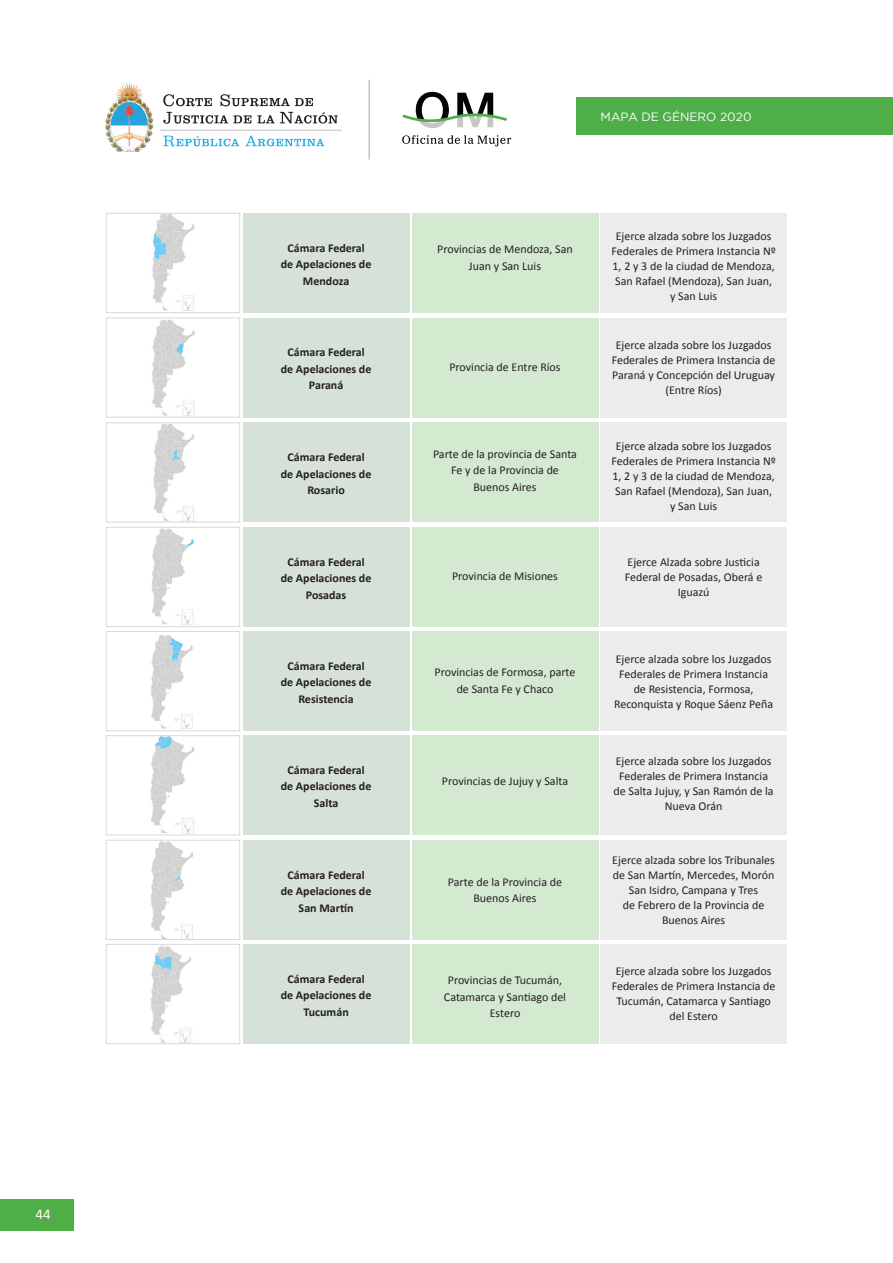
<style>
.page{position:relative;width:893px;height:1263px;background:#fff}
.page>*{position:absolute;margin:0;border:0;box-sizing:border-box;transform-origin:0 0}
.t1{font:15px "Calibri";color:#fff}
.t2{font:12px/15px "Calibri";color:#231f20;text-align:center}
.t3{font:700 12px/16.5px "Calibri";color:#231f20;text-align:center}
.t4{font:12px "Gotham";color:#fff}
</style>
<div class="page">
<div style="left:0;top:1199px;width:74px;height:31px;background:#4fae47"></div>
<svg style="left:402px;top:135px;width:109px;height:11px"></svg>
<svg style="left:402px;top:92px;width:105px;height:36px"></svg>
<img style="left:105px;top:83px;width:49px;height:69px">
<svg style="left:163px;top:112px;width:175px;height:12px"></svg>
<svg style="left:163px;top:94px;width:150px;height:12px"></svg>
<svg style="left:163px;top:136px;width:161px;height:11px"></svg>
<hr style="left:160px;top:130px;width:182px;height:1px;background:#bcbfbe">
<hr style="left:368px;top:80px;width:2px;height:79px;background:#c1c2c4">
<div style="left:576px;top:98px;width:317px;height:37px;background:#4fae47"></div>
<img style="left:151px;top:946px;width:40px;height:96px">
<img style="left:151px;top:842px;width:42px;height:96px">
<img style="left:150px;top:737px;width:45px;height:96px">
<img style="left:151px;top:634px;width:42px;height:95px">
<img style="left:151px;top:529px;width:43px;height:96px">
<img style="left:153px;top:424px;width:41px;height:96px">
<img style="left:152px;top:319px;width:43px;height:96px">
<img style="left:152px;top:215px;width:43px;height:96px">
<div style="left:106px;top:213px;width:134px;height:100px;border:1px solid #d8d9db"></div>
<div style="left:243px;top:213px;width:166px;height:100px;background:#d6e1d8"></div>
<div style="left:412px;top:213px;width:186px;height:100px;background:#d3ead1"></div>
<div style="left:601px;top:213px;width:186px;height:100px;background:#ececec"></div>
<div style="left:106px;top:317px;width:134px;height:100px;border:1px solid #d8d9db"></div>
<div style="left:243px;top:318px;width:166px;height:99px;background:#d6e1d8"></div>
<div style="left:412px;top:318px;width:186px;height:99px;background:#d3ead1"></div>
<div style="left:601px;top:318px;width:186px;height:99px;background:#ececec"></div>
<div style="left:106px;top:422px;width:134px;height:100px;border:1px solid #d8d9db"></div>
<div style="left:243px;top:423px;width:166px;height:99px;background:#d6e1d8"></div>
<div style="left:412px;top:423px;width:186px;height:99px;background:#d3ead1"></div>
<div style="left:601px;top:423px;width:186px;height:99px;background:#ececec"></div>
<div style="left:106px;top:527px;width:134px;height:100px;border:1px solid #d8d9db"></div>
<div style="left:243px;top:527px;width:166px;height:100px;background:#d6e1d8"></div>
<div style="left:412px;top:527px;width:186px;height:100px;background:#d3ead1"></div>
<div style="left:601px;top:527px;width:186px;height:100px;background:#ececec"></div>
<div style="left:106px;top:631px;width:134px;height:100px;border:1px solid #d8d9db"></div>
<div style="left:243px;top:631px;width:166px;height:100px;background:#d6e1d8"></div>
<div style="left:412px;top:631px;width:186px;height:100px;background:#d3ead1"></div>
<div style="left:601px;top:631px;width:186px;height:100px;background:#ececec"></div>
<div style="left:106px;top:735px;width:134px;height:100px;border:1px solid #d8d9db"></div>
<div style="left:243px;top:736px;width:166px;height:99px;background:#d6e1d8"></div>
<div style="left:412px;top:736px;width:186px;height:99px;background:#d3ead1"></div>
<div style="left:601px;top:736px;width:186px;height:99px;background:#ececec"></div>
<div style="left:106px;top:840px;width:134px;height:100px;border:1px solid #d8d9db"></div>
<div style="left:243px;top:840px;width:166px;height:99px;background:#d6e1d8"></div>
<div style="left:412px;top:840px;width:186px;height:99px;background:#d3ead1"></div>
<div style="left:601px;top:840px;width:186px;height:99px;background:#ececec"></div>
<div style="left:106px;top:944px;width:134px;height:100px;border:1px solid #d8d9db"></div>
<div style="left:243px;top:944px;width:166px;height:100px;background:#d6e1d8"></div>
<div style="left:412px;top:944px;width:186px;height:100px;background:#d3ead1"></div>
<div style="left:601px;top:944px;width:186px;height:100px;background:#ececec"></div>
<p class="t1" style="left:36px;top:1204px;width:17px">44</p>
<p class="t4" style="left:601px;top:111px;width:152px">MAPA DE GÉNERO 2020</p>
<p class="t3" style="left:281px;top:239px;width:92px">Cámara Federal de Apelaciones de<br>Mendoza</p>
<p class="t2" style="left:437px;top:241px;width:137px;line-height:16.5px">Provincias de Mendoza, San<br>Juan y San Luis</p>
<p class="t3" style="left:281px;top:344px;width:92px">Cámara Federal de Apelaciones de<br>Paraná</p>
<p class="t2" style="left:449px;top:359px;width:113px">Provincia de Entre Ríos</p>
<p class="t2" style="left:611px;top:229px;width:166px">Ejerce alzada sobre los Juzgados<br>Federales de Primera Instancia Nº<br>1, 2 y 3 de la ciudad de Mendoza,<br>San Rafael (Mendoza), San Juan, y San Luis</p>
<p class="t2" style="left:612px;top:337px;width:165px">Ejerce alzada sobre los Juzgados<br>Federales de Primera Instancia de<br>Paraná y Concepción del Uruguay (Entre Ríos)</p>
<p class="t3" style="left:281px;top:449px;width:92px">Cámara Federal de Apelaciones de<br>Rosario</p>
<p class="t2" style="left:433px;top:446px;width:146px;line-height:16.5px">Parte de la provincia de Santa<br>Fe y de la Provincia de<br>Buenos Aires</p>
<p class="t2" style="left:611px;top:438px;width:166px">Ejerce alzada sobre los Juzgados<br>Federales de Primera Instancia Nº<br>1, 2 y 3 de la ciudad de Mendoza,<br>San Rafael (Mendoza), San Juan, y San Luis</p>
<p class="t3" style="left:281px;top:553px;width:92px">Cámara Federal de Apelaciones de<br>Posadas</p>
<p class="t2" style="left:452px;top:569px;width:107px">Provincia de Misiones</p>
<p class="t3" style="left:281px;top:657px;width:92px">Cámara Federal de Apelaciones de<br>Resistencia</p>
<p class="t2" style="left:435px;top:664px;width:142px;line-height:16.5px">Provincias de Formosa, parte de Santa Fe y Chaco</p>
<p class="t3" style="left:281px;top:762px;width:92px">Cámara Federal de Apelaciones de<br>Salta</p>
<p class="t2" style="left:442px;top:773px;width:128px">Provincias de Jujuy y Salta</p>
<p class="t3" style="left:281px;top:866px;width:92px">Cámara Federal de Apelaciones de<br>San Martín</p>
<p class="t2" style="left:448px;top:874px;width:116px;line-height:16.5px">Parte de la Provincia de<br>Buenos Aires</p>
<p class="t2" style="left:625px;top:554px;width:139px">Ejerce Alzada sobre Justicia<br>Federal de Posadas, Oberá e<br>Iguazú</p>
<p class="t2" style="left:614px;top:651px;width:161px">Ejerce alzada sobre los Juzgados<br>Federales de Primera Instancia de Resistencia, Formosa,<br>Reconquista y Roque Sáenz Peña</p>
<p class="t2" style="left:614px;top:754px;width:162px">Ejerce alzada sobre los Juzgados<br>Federales de Primera Instancia de Salta Jujuy, y San Ramón de la<br>Nueva Orán</p>
<p class="t2" style="left:612px;top:853px;width:164px">Ejerce alzada sobre los Tribunales de San Martín, Mercedes, Morón<br>San Isidro, Campana y Tres<br>de Febrero de la Provincia de<br>Buenos Aires</p>
<p class="t3" style="left:281px;top:970px;width:92px">Cámara Federal de Apelaciones de<br>Tucumán</p>
<p class="t2" style="left:444px;top:972px;width:124px;line-height:16.5px">Provincias de Tucumán,<br>Catamarca y Santiago del<br>Estero</p>
<p class="t2" style="left:612px;top:964px;width:165px">Ejerce alzada sobre los Juzgados<br>Federales de Primera Instancia de<br>Tucumán, Catamarca y Santiago del Estero</p>
</div>
